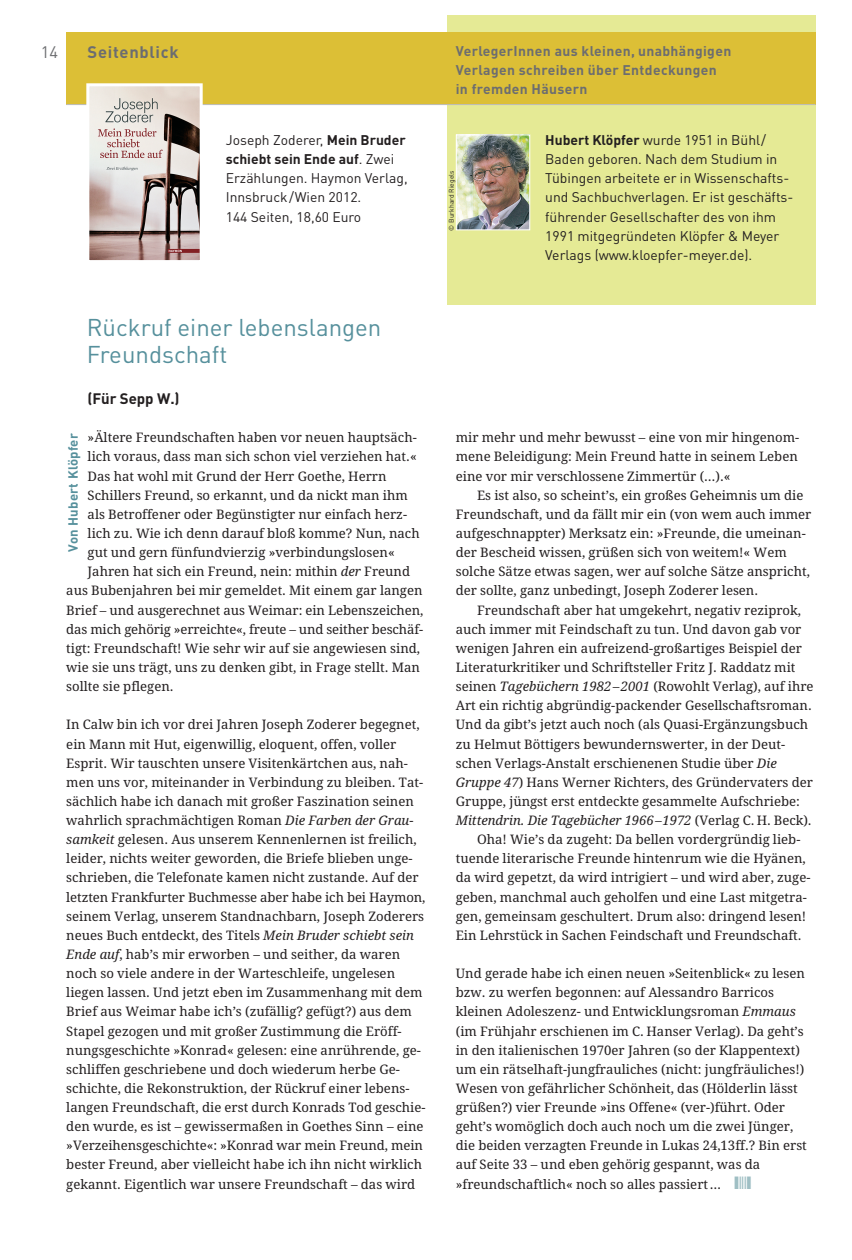
<style>
.page{position:relative;width:852px;height:1260px;background:#fff}
.page>*{position:absolute;margin:0;border:0;box-sizing:border-box;transform-origin:0 0}
.t1{font:24px/27.8px "DIN";color:#56909c}
.t2{font:700 16.5px "DINOT";letter-spacing:.045em;color:#6c6d70}
.t3{font:16.5px "DINOT";color:#6c6d70}
.t4{font:700 15px "DINOT";color:#231f20}
.t5{font:13.8px/19px "DINOT";color:#231f20}
.t6{font:700 13.8px/19.2px "DINOT";letter-spacing:.025em;color:#6c6d70}
.t7{font:13.2px/19px "Droid Serif";color:#231f20}
.t8{font:italic 13.2px "Droid Serif";letter-spacing:-.005em;color:#231f20}
.t9{font:700 13.2px "DINOT";letter-spacing:.015em;color:#56909c}
.t10{font:6.75px "DIN";color:#231f20}
.s1{font-weight:700}
.s2{font-style:italic}
.s3{font-style:normal}
.s4{color:#9fbfc4}
</style>
<div class="page">
<svg style="left:66px;top:15px;width:750px;height:290px"></svg>
<p class="t3" style="left:41px;top:46px;width:19px">14</p>
<p class="t2" style="left:88px;top:46px;width:92px">Seitenblick</p>
<p class="t6" style="left:455px;top:42px;width:277px">VerlegerInnen aus kleinen, unabhängigen<br>Verlagen schreiben über Entdeckungen in fremden Häusern</p>
<p class="t5" style="left:226px;top:132px;width:183px">Joseph Zoderer, <span class="s1">Mein Bruder schiebt sein Ende auf</span>. Zwei<br>Erzählungen. Haymon Verlag,<br>Innsbruck/Wien 2012.<br>144 Seiten, 18,60 Euro</p>
<p class="t5" style="left:545px;top:132px;width:249px"><span class="s1">Hubert Klöpfer</span> wurde 1951 in Bühl/ Baden geboren. Nach dem Studium in Tübingen arbeitete er in Wissenschafts&shy;und Sachbuchverlagen. Er ist geschäfts&shy;führender Gesellschafter des von ihm 1991 mitgegründeten Klöpfer &amp; Meyer Verlags (www.kloepfer-meyer.de).</p>
<p class="t10" style="left:449px;top:231px;width:62px;rotate:-90deg">© Burkhard Riegels</p>
<h1 class="t1" style="left:87px;top:316px;width:296px">Rückruf einer lebenslangen<br>Freundschaft</h1>
<p class="t4" style="left:88px;top:393px;width:93px">(Für Sepp W.)</p>
<p class="t7" style="left:88px;top:428px;width:330px">»Ältere Freundschaften haben vor neuen hauptsäch-</p>
<p class="t7" style="left:88px;top:447px;width:330px">lich voraus, dass man sich schon viel verziehen hat.«</p>
<p class="t7" style="left:88px;top:466px;width:300px">Das hat wohl mit Grund der Herr Goethe, Herrn</p>
<p class="t7" style="left:88px;top:485px;width:321px">Schillers Freund, so erkannt, und da nickt man ihm</p>
<p class="t7" style="left:88px;top:505px;width:321px">als Betroffener oder Begünstigter nur einfach herz-</p>
<p class="t7" style="left:88px;top:524px;width:333px">lich zu. Wie ich denn darauf bloß komme? Nun, nach</p>
<p class="t7" style="left:88px;top:543px;width:308px">gut und gern fünfundvierzig »verbindungslosen«</p>
<p class="t7" style="left:88px;top:562px;width:324px">Jahren hat sich ein Freund, nein: mithin <span class="s2">der</span> Freund</p>
<p class="t7" style="left:66px;top:581px;width:357px">aus Bubenjahren bei mir gemeldet. Mit einem gar langen</p>
<p class="t7" style="left:66px;top:600px;width:358px">Brief – und ausgerechnet aus Weimar: ein Lebenszeichen,</p>
<p class="t7" style="left:66px;top:619px;width:358px">das mich gehörig »erreichte«, freute – und seither beschäf-</p>
<p class="t7" style="left:66px;top:638px;width:355px">tigt: Freundschaft! Wie sehr wir auf sie angewiesen sind,</p>
<p class="t7" style="left:66px;top:658px;width:355px">wie sie uns trägt, uns zu denken gibt, in Frage stellt. Man</p>
<p class="t7" style="left:66px;top:677px;width:109px">sollte sie pflegen.</p>
<p class="t7" style="left:66px;top:715px;width:360px">In Calw bin ich vor drei Jahren Joseph Zoderer begegnet, ein Mann mit Hut, eigenwillig, eloquent, offen, voller Esprit. Wir tauschten unsere Visitenkärtchen aus, nah&shy;men uns vor, miteinander in Verbindung zu bleiben. Tat&shy;sächlich habe ich danach mit großer Faszination seinen wahrlich sprachmächtigen Roman <span class="s2">Die Farben der Grau&shy;samkeit</span> gelesen. Aus unserem Kennenlernen ist freilich, leider, nichts weiter geworden, die Briefe blieben unge&shy;schrieben, die Telefonate kamen nicht zustande. Auf der letzten Frankfurter Buchmesse aber habe ich bei Haymon, seinem Verlag, unserem Standnachbarn, Joseph Zoderers neues Buch entdeckt, des Titels <span class="s2">Mein Bruder schiebt sein Ende auf</span>, hab’s mir erworben – und seither, da waren noch so viele andere in der Warteschleife, ungelesen liegen lassen. Und jetzt eben im Zusammenhang mit dem Brief aus Weimar habe ich’s (zufällig? gefügt?) aus dem Stapel gezogen und mit großer Zustimmung die Eröff&shy;nungsgeschichte »Konrad« gelesen: eine anrührende, ge&shy;schliffen geschriebene und doch wiederum herbe Ge&shy;schichte, die Rekonstruktion, der Rückruf einer lebens&shy;langen Freundschaft, die erst durch Konrads Tod geschie&shy;den wurde, es ist – gewissermaßen in Goethes Sinn – eine »Verzeihensgeschichte«: »Konrad war mein Freund, mein bester Freund, aber vielleicht habe ich ihn nicht wirklich gekannt. Eigentlich war unsere Freundschaft – das wird</p>
<p class="t9" style="left:68px;top:551px;width:120px;rotate:-90deg">Von Hubert Klöpfer</p>
<p class="t7" style="left:455px;top:428px;width:345px;text-align:justify">mir mehr und mehr bewusst – eine von mir hingenom&shy;mene Beleidigung: Mein Freund hatte in seinem Leben eine vor mir verschlossene Zimmertür (…).«</p>
<p class="t7" style="left:455px;top:485px;width:357px;text-indent:21px">Es ist also, so scheint’s, ein großes Geheimnis um die Freundschaft, und da fällt mir ein (von wem auch immer aufgeschnappter) Merksatz ein: »Freunde, die umeinan&shy;der Bescheid wissen, grüßen sich von weitem!« Wem solche Sätze etwas sagen, wer auf solche Sätze anspricht, der sollte, ganz unbedingt, Joseph Zoderer lesen.</p>
<p class="t7" style="left:477px;top:600px;width:325px">Freundschaft aber hat umgekehrt, negativ reziprok,</p>
<p class="t7" style="left:455px;top:619px;width:347px">auch immer mit Feindschaft zu tun. Und davon gab vor</p>
<p class="t7" style="left:455px;top:638px;width:347px">wenigen Jahren ein aufreizend-großartiges Beispiel der</p>
<p class="t7" style="left:455px;top:658px;width:341px">Literaturkritiker und Schriftsteller Fritz J. Raddatz mit</p>
<p class="t7" style="left:455px;top:677px;width:359px">seinen <span class="s2">Tagebüchern 1982–2001</span> (Rowohlt Verlag), auf ihre</p>
<p class="t7" style="left:455px;top:696px;width:357px">Art ein richtig abgründig-packender Gesellschaftsroman.</p>
<p class="t7" style="left:455px;top:715px;width:353px">Und da gibt’s jetzt auch noch (als Quasi-Ergänzungsbuch</p>
<p class="t7" style="left:455px;top:734px;width:331px">zu Helmut Böttigers bewundernswerter, in der Deut-</p>
<p class="t7" style="left:455px;top:753px;width:322px">schen Verlags-Anstalt erschienenen Studie über <span class="s2">Die</span></p>
<p class="t7" style="left:455px;top:772px;width:358px"><span class="s2">Gruppe 47</span>) Hans Werner Richters, des Gründervaters der</p>
<p class="t7" style="left:455px;top:791px;width:345px">Gruppe, jüngst erst entdeckte gesammelte Aufschriebe:</p>
<p class="t8" style="left:455px;top:812px;width:357px">Mittendrin. Die Tagebücher 1966–1972 <span class="s3">(Verlag C. H. Beck).</span></p>
<p class="t7" style="left:477px;top:830px;width:325px">Oha! Wie’s da zugeht: Da bellen vordergründig lieb-</p>
<p class="t7" style="left:455px;top:849px;width:351px">tuende literarische Freunde hintenrum wie die Hyänen,</p>
<p class="t7" style="left:455px;top:868px;width:356px">da wird gepetzt, da wird intrigiert – und wird aber, zuge-</p>
<p class="t7" style="left:455px;top:887px;width:352px">geben, manchmal auch geholfen und eine Last mitgetra-</p>
<p class="t7" style="left:455px;top:906px;width:352px">gen, gemeinsam geschultert. Drum also: dringend lesen!</p>
<p class="t7" style="left:455px;top:925px;width:347px">Ein Lehrstück in Sachen Feindschaft und Freundschaft.</p>
<p class="t7" style="left:455px;top:964px;width:352px">Und gerade habe ich einen neuen »Seitenblick« zu lesen bzw. zu werfen begonnen: auf Alessandro Barricos kleinen Adoleszenz- und Entwicklungsroman <span class="s2">Emmaus </span>(im Frühjahr erschienen im C. Hanser Verlag). Da geht’s in den italienischen 1970er Jahren (so der Klappentext) um ein rätselhaft-jungfrauliches (nicht: jungfräuliches!)<br>Wesen von gefährlicher Schönheit, das (Hölderlin lässt grüßen?) vier Freunde »ins Offene« (ver-)führt. Oder geht’s womöglich doch auch noch um die zwei Jünger, die beiden verzagten Freunde in Lukas 24,13ff.? Bin erst auf Seite 33 – und eben gehörig gespannt, was da »freundschaftlich« noch so alles passiert … <span class="s4">❙❘❘❘❙</span></p>
</div>
